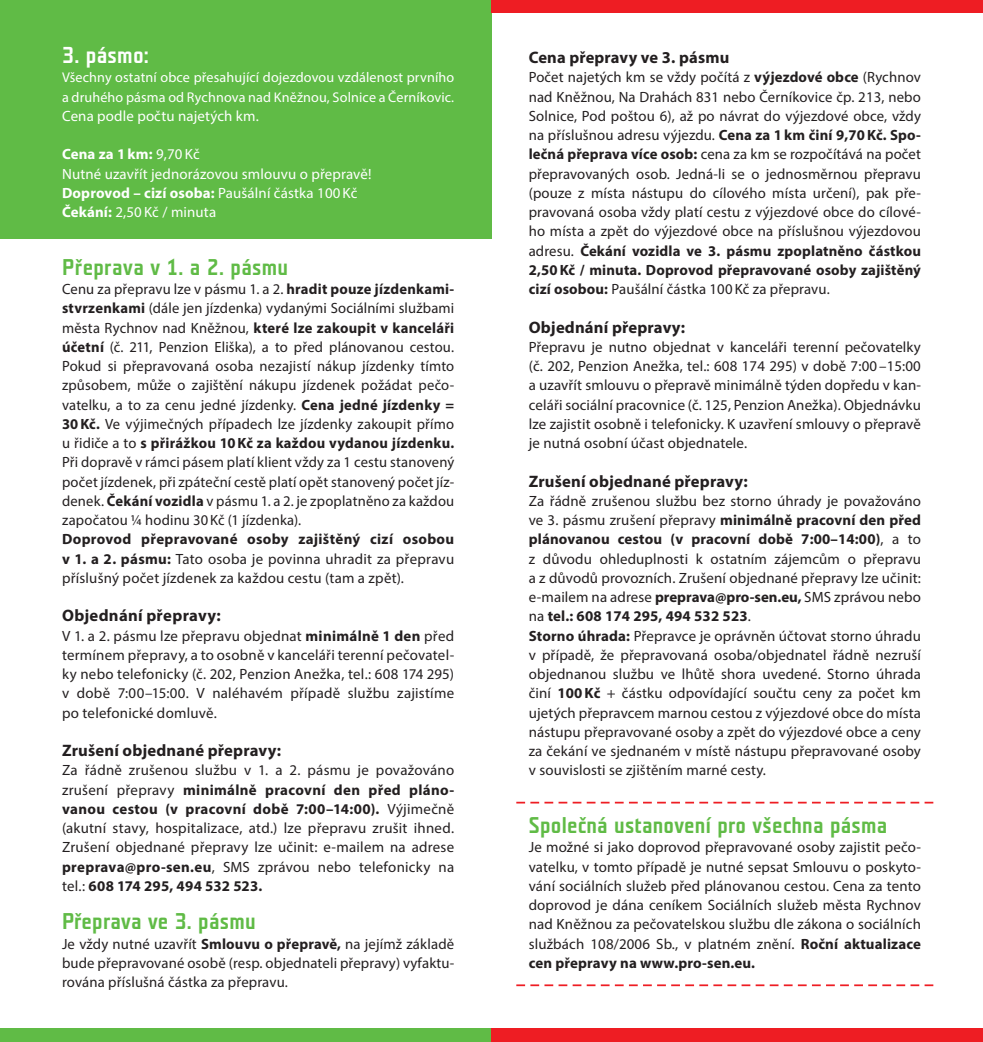
<style>
.page{position:relative;width:983px;height:1042px;background:#fff}
.page>*{position:absolute;margin:0;border:0;box-sizing:border-box;transform-origin:0 0}
.t1{font:22.93px "Teuton 25 Pro";letter-spacing:.01em;color:#fff}
.t2{font:22.75px "Teuton 25 Pro";letter-spacing:.01em;color:#60bb46}
.t3{font:700 16.62px "Myriad Pro";letter-spacing:.01em;color:#231f20}
.t4{font:14.88px/19.2px "Myriad Pro";letter-spacing:.01em;color:#231f20;text-align:justify}
.t5{font:14.88px/19.2px "Myriad Pro";letter-spacing:.01em;color:#fff}
.t6{font:14.17px/19.2px "Myriad Pro";letter-spacing:.01em;color:#fff}
.s1{font-weight:700}
</style>
<div class="page">
<div style="left:0;top:0;width:491px;height:239px;background:#60bb46"></div>
<div style="left:0;top:1028px;width:491px;height:14px;background:#60bb46"></div>
<svg style="left:516px;top:802px;width:417px;height:1px"></svg>
<svg style="left:516px;top:984px;width:417px;height:2px"></svg>
<div style="left:491px;top:1028px;width:491px;height:14px;background:#ee1d23"></div>
<div style="left:491px;top:0;width:491px;height:12px;background:#ee1d23"></div>
<h1 class="t1" style="left:62px;top:44px;width:88px">3. pásmo:</h1>
<p class="t6" style="left:62px;top:68px;width:393px">Všechny ostatní obce přesahující dojezdovou vzdálenost prvního a druhého pásma od Rychnova nad Kněžnou, Solnice a Černíkovic.</p>
<p class="t5" style="left:62px;top:106px;width:198px">Cena podle počtu najetých km.</p>
<p class="t5" style="left:62px;top:144px;width:311px"><span class="s1">Cena za 1 km:</span> 9,70 Kč<br>Nutné uzavřít jednorázovou smlouvu o přepravě!<br><span class="s1">Doprovod – cizí osoba:</span> Paušální částka 100 Kč <span class="s1">Čekání:</span> 2,50 Kč / minuta</p>
<h2 class="t2" style="left:62px;top:256px;width:227px">Přeprava v 1. a 2. pásmu</h2>
<p class="t4" style="left:62px;top:279px;width:393px">Cenu za přepravu lze v pásmu 1. a 2. <span class="s1">hradit pouze jízdenkami&shy;stvrzenkami</span> (dále jen jízdenka) vydanými Sociálními službami města Rychnov nad Kněžnou, <span class="s1">které lze zakoupit v kanceláři účetní</span> (č. 211, Penzion Eliška), a to před plánovanou cestou.<br>Pokud si přepravovaná osoba nezajistí nákup jízdenky tímto způsobem, může o zajištění nákupu jízdenek požádat pečo&shy;vatelku, a to za cenu jedné jízdenky. <span class="s1">Cena jedné jízdenky = 30Kč.</span> Ve výjimečných případech lze jízdenky zakoupit přímo u řidiče a to <span class="s1">s přirážkou 10Kč za každou vydanou jízdenku.<br></span>Při dopravě v rámci pásem platí klient vždy za 1 cestu stanovený počet jízdenek, při zpáteční cestě platí opět stanovený počet jíz&shy;denek. <span class="s1">Čekání vozidla</span> v pásmu 1. a 2. je zpoplatněno za každou započatou ¼ hodinu 30 Kč (1 jízdenka).</p>
<p class="t4" style="left:62px;top:529px;width:393px"><span class="s1">Doprovod přepravované osoby zajištěný cizí osobou v 1. a 2. pásmu:</span> Tato osoba je povinna uhradit za přepravu příslušný počet jízdenek za každou cestu (tam a zpět).</p>
<p class="t3" style="left:62px;top:605px;width:160px">Objednání přepravy:</p>
<p class="t4" style="left:62px;top:626px;width:393px">V 1. a 2. pásmu lze přepravu objednat <span class="s1">minimálně 1 den</span> před termínem přepravy, a to osobně v kanceláři terenní pečovatel&shy;ky nebo telefonicky (č. 202, Penzion Anežka, tel.: 608 174 295) v době 7:00–15:00. V naléhavém případě službu zajistíme po telefonické domluvě.</p>
<p class="t3" style="left:62px;top:740px;width:220px">Zrušení objednané přepravy:</p>
<p class="t4" style="left:62px;top:760px;width:393px">Za řádně zrušenou službu v 1. a 2. pásmu je považováno zrušení přepravy <span class="s1">minimálně pracovní den před pláno&shy;vanou cestou (v pracovní době 7:00–14:00).</span> Výjimečně (akutní stavy, hospitalizace, atd.) lze přepravu zrušit ihned.<br>Zrušení objednané přepravy lze učinit: e-mailem na adrese <span class="s1">preprava@pro-sen.eu</span>, SMS zprávou nebo telefonicky na tel.: <span class="s1">608 174 295, 494 532 523.</span></p>
<h2 class="t2" style="left:62px;top:910px;width:195px">Přeprava ve 3. pásmu</h2>
<p class="t4" style="left:62px;top:934px;width:393px">Je vždy nutné uzavřít <span class="s1">Smlouvu o přepravě,</span> na jejímž základě bude přepravované osobě (resp. objednateli přepravy) vyfaktu&shy;rována příslušná částka za přepravu.</p>
<p class="t3" style="left:528px;top:47px;width:202px">Cena přepravy ve 3. pásmu</p>
<p class="t4" style="left:528px;top:67px;width:393px">Počet najetých km se vždy počítá z <span class="s1">výjezdové obce</span> (Rychnov nad Kněžnou, Na Drahách 831 nebo Černíkovice čp. 213, nebo Solnice, Pod poštou 6), až po návrat do výjezdové obce, vždy na příslušnou adresu výjezdu. <span class="s1">Cena za 1 km činí 9,70Kč. Spo&shy;lečná přeprava více osob:</span> cena za km se rozpočítává na počet přepravovaných osob. Jedná-li se o jednosměrnou přepravu (pouze z místa nástupu do cílového místa určení), pak pře&shy;pravovaná osoba vždy platí cestu z výjezdové obce do cílové&shy;ho místa a zpět do výjezdové obce na příslušnou výjezdovou adresu. <span class="s1">Čekání vozidla ve 3. pásmu zpoplatněno částkou 2,50Kč / minuta. Doprovod přepravované osoby zajištěný cizí osobou:</span> Paušální částka 100 Kč za přepravu.</p>
<p class="t3" style="left:528px;top:316px;width:158px">Objednání přepravy:</p>
<p class="t4" style="left:528px;top:337px;width:393px">Přepravu je nutno objednat v kanceláři terenní pečovatelky (č. 202, Penzion Anežka, tel.: 608 174 295) v době 7:00 –15:00 a uzavřít smlouvu o přepravě minimálně týden dopředu v kan&shy;celáři sociální pracovnice (č. 125, Penzion Anežka). Objednávku lze zajistit osobně i telefonicky. K uzavření smlouvy o přepravě je nutná osobní účast objednatele.</p>
<p class="t3" style="left:528px;top:470px;width:220px">Zrušení objednané přepravy:</p>
<p class="t4" style="left:528px;top:491px;width:393px;text-align:left">Za řádně zrušenou službu bez storno úhrady je považováno ve 3. pásmu zrušení přepravy <span class="s1">minimálně pracovní den před plánovanou cestou (v pracovní době 7:00–14:00)</span>, a to z důvodu ohleduplnosti k ostatním zájemcům o přepravu a z důvodů provozních. Zrušení objednané přepravy lze učinit: e-mailem na adrese <span class="s1">preprava@pro-sen.eu,</span> SMS zprávou nebo na <span class="s1">tel.: 608 174 295, 494 532 523</span>.<br><span class="s1">Storno úhrada:</span> Přepravce je oprávněn účtovat storno úhradu v případě, že přepravovaná osoba/objednatel řádně nezruší objednanou službu ve lhůtě shora uvedené. Storno úhrada činí <span class="s1">100Kč</span> + částku odpovídající součtu ceny za počet km ujetých přepravcem marnou cestou z výjezdové obce do místa nástupu přepravované osoby a zpět do výjezdové obce a ceny za čekání ve sjednaném v místě nástupu přepravované osoby v souvislosti se zjištěním marné cesty.</p>
<h2 class="t2" style="left:528px;top:814px;width:360px">Společná ustanovení pro všechna pásma</h2>
<p class="t4" style="left:528px;top:837px;width:393px">Je možné si jako doprovod přepravované osoby zajistit pečo&shy;vatelku, v tomto případě je nutné sepsat Smlouvu o poskyto&shy;vání sociálních služeb před plánovanou cestou. Cena za tento doprovod je dána ceníkem Sociálních služeb města Rychnov nad Kněžnou za pečovatelskou službu dle zákona o sociálních službách 108/2006 Sb., v platném znění. <span class="s1">Roční aktualizace cen přepravy na www.pro-sen.eu.</span></p>
</div>
